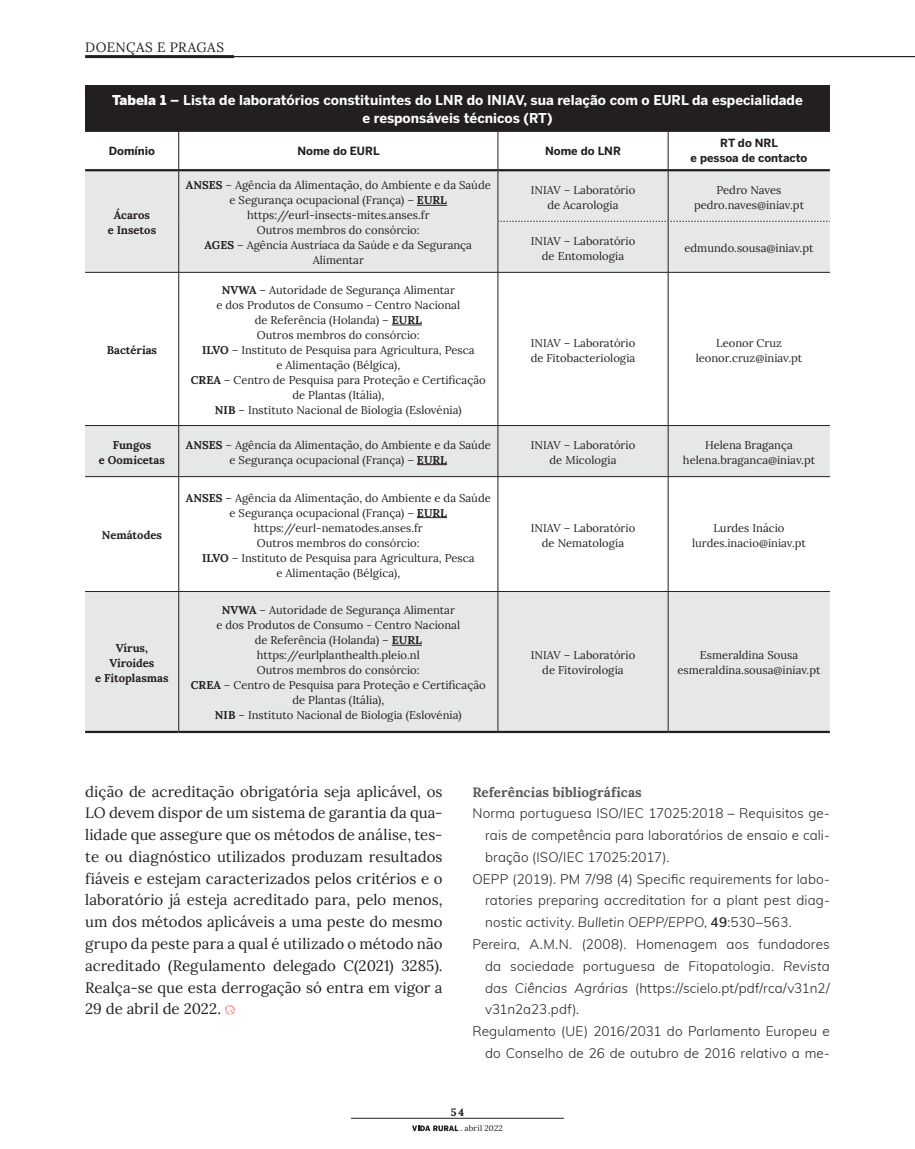
<style>
.page{position:relative;width:915px;height:1149px;background:#fff}
.page>*{position:absolute;margin:0;border:0;box-sizing:border-box;transform-origin:0 0}
.t1{font:15px/21.8px "Lora";color:#231f20;text-align:justify}
.t2{font:300 13.5px "Muli";letter-spacing:.01em;color:#231f20}
.t3{font:700 13.5px/18px "Benton Sans";color:#fff;text-align:center}
.t4{font:700 13.5px "Lora";letter-spacing:.005em;color:#57585a}
.t5{font:13.5px "Lora";letter-spacing:.035em;color:#231f20}
.t6{font:300 13.5px "Muli";letter-spacing:-.01em;color:#231f20}
.t7{font:11.25px/15px "Lora";color:#231f20;text-align:center}
.t8{font:700 11.25px/15px "Lora";color:#231f20;text-align:center}
.t9{font:700 11.25px/15px "Benton Sans";color:#231f20;text-align:center}
.t10{font:700 10.5px "Lora";color:#231f20}
.t11{font:8.1px "Lora";letter-spacing:.02em;color:#231f20}
.s1{font-weight:900}
.s2{font-weight:700}
.s3{font-style:italic}
.s4{font-weight:600}
.s5{font-family:"Poynter Text Roman Two"}
</style>
<div class="page">
<svg style="left:412px;top:1125px;width:46px;height:5px"></svg>
<hr style="left:85px;top:55px;width:149px;height:3px;background:#231f20">
<hr style="left:351px;top:1117px;width:212px;height:1px;background:#231f20">
<hr style="left:213px;top:56px;width:701px;height:1px;background:#231f20">
<svg style="left:225px;top:1005px;width:10px;height:8px"></svg>
<div style="left:85px;top:85px;width:744px;height:47px;background:#231f20"></div>
<svg style="left:179px;top:132px;width:490px;height:37px"></svg>
<svg style="left:85px;top:171px;width:744px;height:559px;fill:#e6e7e9"></svg>
<hr style="left:85px;top:169px;width:93px;height:2px;background:#231f20">
<hr style="left:179px;top:169px;width:318px;height:2px;background:#231f20">
<hr style="left:498px;top:169px;width:169px;height:2px;background:#231f20">
<hr style="left:668px;top:169px;width:161px;height:2px;background:#231f20">
<hr style="left:85px;top:730px;width:94px;height:2px;background:#231f20">
<hr style="left:179px;top:730px;width:318px;height:2px;background:#231f20">
<hr style="left:497px;top:730px;width:171px;height:2px;background:#231f20">
<hr style="left:668px;top:730px;width:161px;height:2px;background:#231f20">
<hr style="left:178px;top:132px;width:1px;height:38px;background:#231f20">
<hr style="left:497px;top:132px;width:1px;height:38px;background:#231f20">
<hr style="left:667px;top:132px;width:1px;height:38px;background:#231f20">
<hr style="left:178px;top:170px;width:1px;height:51px;background:#231f20">
<hr style="left:497px;top:170px;width:1px;height:51px;background:#231f20">
<hr style="left:667px;top:170px;width:1px;height:51px;background:#231f20">
<hr style="left:178px;top:221px;width:1px;height:51px;background:#231f20">
<hr style="left:497px;top:221px;width:1px;height:51px;background:#231f20">
<hr style="left:667px;top:221px;width:1px;height:51px;background:#231f20">
<hr style="left:178px;top:272px;width:1px;height:153px;background:#231f20">
<hr style="left:497px;top:272px;width:1px;height:153px;background:#231f20">
<hr style="left:667px;top:272px;width:1px;height:153px;background:#231f20">
<hr style="left:178px;top:425px;width:1px;height:51px;background:#231f20">
<hr style="left:497px;top:425px;width:1px;height:51px;background:#231f20">
<hr style="left:667px;top:425px;width:1px;height:51px;background:#231f20">
<hr style="left:178px;top:476px;width:1px;height:115px;background:#231f20">
<hr style="left:497px;top:476px;width:1px;height:115px;background:#231f20">
<hr style="left:667px;top:476px;width:1px;height:115px;background:#231f20">
<hr style="left:178px;top:591px;width:1px;height:139px;background:#231f20">
<hr style="left:497px;top:591px;width:1px;height:139px;background:#231f20">
<hr style="left:667px;top:591px;width:1px;height:139px;background:#231f20">
<hr style="left:85px;top:272px;width:94px;height:1px;background:#231f20">
<hr style="left:179px;top:272px;width:318px;height:1px;background:#231f20">
<hr style="left:497px;top:272px;width:171px;height:1px;background:#231f20">
<hr style="left:668px;top:272px;width:161px;height:1px;background:#231f20">
<hr style="left:85px;top:425px;width:94px;height:1px;background:#231f20">
<hr style="left:179px;top:425px;width:318px;height:1px;background:#231f20">
<hr style="left:497px;top:425px;width:171px;height:1px;background:#231f20">
<hr style="left:668px;top:425px;width:161px;height:1px;background:#231f20">
<hr style="left:85px;top:476px;width:94px;height:1px;background:#231f20">
<hr style="left:179px;top:476px;width:318px;height:1px;background:#231f20">
<hr style="left:497px;top:476px;width:171px;height:1px;background:#231f20">
<hr style="left:668px;top:476px;width:161px;height:1px;background:#231f20">
<hr style="left:85px;top:591px;width:94px;height:1px;background:#231f20">
<hr style="left:179px;top:591px;width:318px;height:1px;background:#231f20">
<hr style="left:497px;top:591px;width:171px;height:1px;background:#231f20">
<hr style="left:668px;top:591px;width:161px;height:1px;background:#231f20">
<svg style="left:498px;top:221px;width:331px;height:1px"></svg>
<hr style="left:417px;top:205px;width:30px;height:1px;background:#231f20">
<hr style="left:391px;top:324px;width:30px;height:1px;background:#231f20">
<hr style="left:417px;top:464px;width:30px;height:1px;background:#231f20">
<hr style="left:417px;top:517px;width:30px;height:1px;background:#231f20">
<hr style="left:391px;top:644px;width:30px;height:1px;background:#231f20">
<p class="t5" style="left:85px;top:37px;width:140px">DOENÇAS E PRAGAS</p>
<p class="t3" style="left:112px;top:91px;width:692px"><span class="s1">Tabela 1</span> – Lista de laboratórios constituintes do LNR do INIAV, sua relação com o EURL da especialidade e responsáveis técnicos (RT)</p>
<p class="t9" style="left:109px;top:143px;width:47px">Domínio</p>
<p class="t9" style="left:297px;top:143px;width:84px">Nome do EURL</p>
<p class="t9" style="left:545px;top:143px;width:77px">Nome do LNR</p>
<p class="t9" style="left:690px;top:136px;width:118px">RT do NRL<br>e pessoa de contacto</p>
<p class="t8" style="left:108px;top:207px;width:50px">Ácaros<br>e Insetos</p>
<p class="t8" style="left:107px;top:341px;width:52px">Bactérias</p>
<p class="t7" style="left:186px;top:177px;width:306px"><span class="s2">ANSES</span> – Agência da Alimentação, do Ambiente e da Saúde e Segurança ocupacional (França) – <span class="s2">EURL </span>https://eurl-insects-mites.anses.fr<br>Outros membros do consórcio:<br><span class="s2">AGES</span> – Agência Austríaca da Saúde e da Segurança Alimentar</p>
<p class="t7" style="left:530px;top:182px;width:106px">INIAV – Laboratório de Acarologia</p>
<p class="t7" style="left:693px;top:182px;width:111px">Pedro Naves pedro.naves@iniav.pt</p>
<p class="t7" style="left:530px;top:232px;width:106px">INIAV – Laboratório de Entomologia</p>
<p class="t7" style="left:684px;top:240px;width:130px">edmundo.sousa@iniav.pt</p>
<p class="t7" style="left:191px;top:282px;width:296px"><span class="s2">NVWA</span> – Autoridade de Segurança Alimentar<br>e dos Produtos de Consumo - Centro Nacional<br>de Referência (Holanda) – <span class="s2">EURL<br></span>Outros membros do consórcio:<br><span class="s2">ILVO</span> – Instituto de Pesquisa para Agricultura, Pesca<br>e Alimentação (Bélgica),<br><span class="s2">CREA</span> – Centro de Pesquisa para Proteção e Certificação de Plantas (Itália),<br><span class="s2">NIB</span> – Instituto Nacional de Biologia (Eslovénia)</p>
<p class="t7" style="left:530px;top:334px;width:106px;text-align:left">INIAV – Laboratório de Fitobacteriologia</p>
<p class="t7" style="left:695px;top:334px;width:108px">Leonor Cruz leonor.cruz@iniav.pt</p>
<p class="t8" style="left:99px;top:436px;width:67px">Fungos<br>e Oomicetas</p>
<p class="t7" style="left:186px;top:436px;width:306px"><span class="s2">ANSES</span> – Agência da Alimentação, do Ambiente e da Saúde e Segurança ocupacional (França) – <span class="s2">EURL</span></p>
<p class="t7" style="left:530px;top:436px;width:106px">INIAV – Laboratório de Micologia</p>
<p class="t7" style="left:682px;top:436px;width:134px">Helena Bragança helena.braganca@iniav.pt</p>
<p class="t8" style="left:102px;top:526px;width:61px">Nemátodes</p>
<p class="t8" style="left:95px;top:639px;width:75px">Vírus,<br>Viroides<br>e Fitoplasmas</p>
<p class="t7" style="left:186px;top:489px;width:306px"><span class="s2">ANSES</span> – Agência da Alimentação, do Ambiente e da Saúde e Segurança ocupacional (França) – <span class="s2">EURL </span>https://eurl-nematodes.anses.fr<br>Outros membros do consórcio:<br><span class="s2">ILVO</span> – Instituto de Pesquisa para Agricultura, Pesca<br>e Alimentação (Bélgica),</p>
<p class="t7" style="left:191px;top:602px;width:296px"><span class="s2">NVWA</span> – Autoridade de Segurança Alimentar<br>e dos Produtos de Consumo - Centro Nacional<br>de Referência (Holanda) – <span class="s2">EURL </span>https://eurlplanthealth.pleio.nl<br>Outros membros do consórcio:<br><span class="s2">CREA</span> – Centro de Pesquisa para Proteção e Certificação de Plantas (Itália),<br><span class="s2">NIB</span> – Instituto Nacional de Biologia (Eslovénia)</p>
<p class="t7" style="left:530px;top:519px;width:106px">INIAV – Laboratório de Nematologia</p>
<p class="t7" style="left:691px;top:519px;width:115px">Lurdes Inácio lurdes.inacio@iniav.pt</p>
<p class="t7" style="left:530px;top:647px;width:106px">INIAV – Laboratório de Fitovirologia</p>
<p class="t7" style="left:677px;top:647px;width:144px">Esmeraldina Sousa esmeraldina.sousa@iniav.pt</p>
<p class="t1" style="left:85px;top:779px;width:359px">dição de acreditação obrigatória seja aplicável, os LO devem dispor de um sistema de garantia da qua&shy;lidade que assegure que os métodos de análise, tes&shy;te ou diagnóstico utilizados produzam resultados fiáveis e estejam caracterizados pelos critérios e o laboratório já esteja acreditado para, pelo menos, um dos métodos aplicáveis a uma peste do mesmo grupo da peste para a qual é utilizado o método não acreditado (Regulamento delegado C(2021) 3285).<br>Realça-se que esta derrogação só entra em vigor a 29 de abril de 2022.</p>
<p class="t4" style="left:472px;top:780px;width:171px">Referências bibliográficas</p>
<p class="t2" style="left:472px;top:803px;width:359px">Norma portuguesa ISO/IEC 17025:2018 – Requisitos ge-</p>
<p class="t2" style="left:485px;top:825px;width:346px">rais de competência para laboratórios de ensaio e cali-</p>
<p class="t2" style="left:485px;top:847px;width:186px">bração (ISO/IEC 17025:2017).</p>
<p class="t2" style="left:472px;top:868px;width:359px">OEPP (2019). PM 7/98 (4) Specific requirements for labo-</p>
<p class="t2" style="left:485px;top:890px;width:346px">ratories preparing accreditation for a plant pest diag-</p>
<p class="t2" style="left:485px;top:912px;width:308px">nostic activity. <span class="s3">Bulletin OEPP/EPPO</span>, <span class="s4">49</span>:530–563.</p>
<p class="t2" style="left:472px;top:934px;width:359px">Pereira, A.M.N. (2008). Homenagem aos fundadores</p>
<p class="t2" style="left:485px;top:955px;width:346px">da sociedade portuguesa de Fitopatologia. <span class="s3">Revista</span></p>
<p class="t2" style="left:485px;top:977px;width:346px"><span class="s3">das Ciências Agrárias</span> (https://scielo.pt/pdf/rca/v31n2/</p>
<p class="t6" style="left:485px;top:999px;width:96px">v31n2a23.pdf).</p>
<p class="t2" style="left:472px;top:1021px;width:359px">Regulamento (UE) 2016/2031 do Parlamento Europeu e</p>
<p class="t2" style="left:485px;top:1042px;width:346px">do Conselho de 26 de outubro de 2016 relativo a me-</p>
<p class="t10" style="left:450px;top:1103px;width:15px">54</p>
<p class="t11" style="left:460px;top:1121px;width:44px"><span class="s5">.</span> abril 2022</p>
</div>
